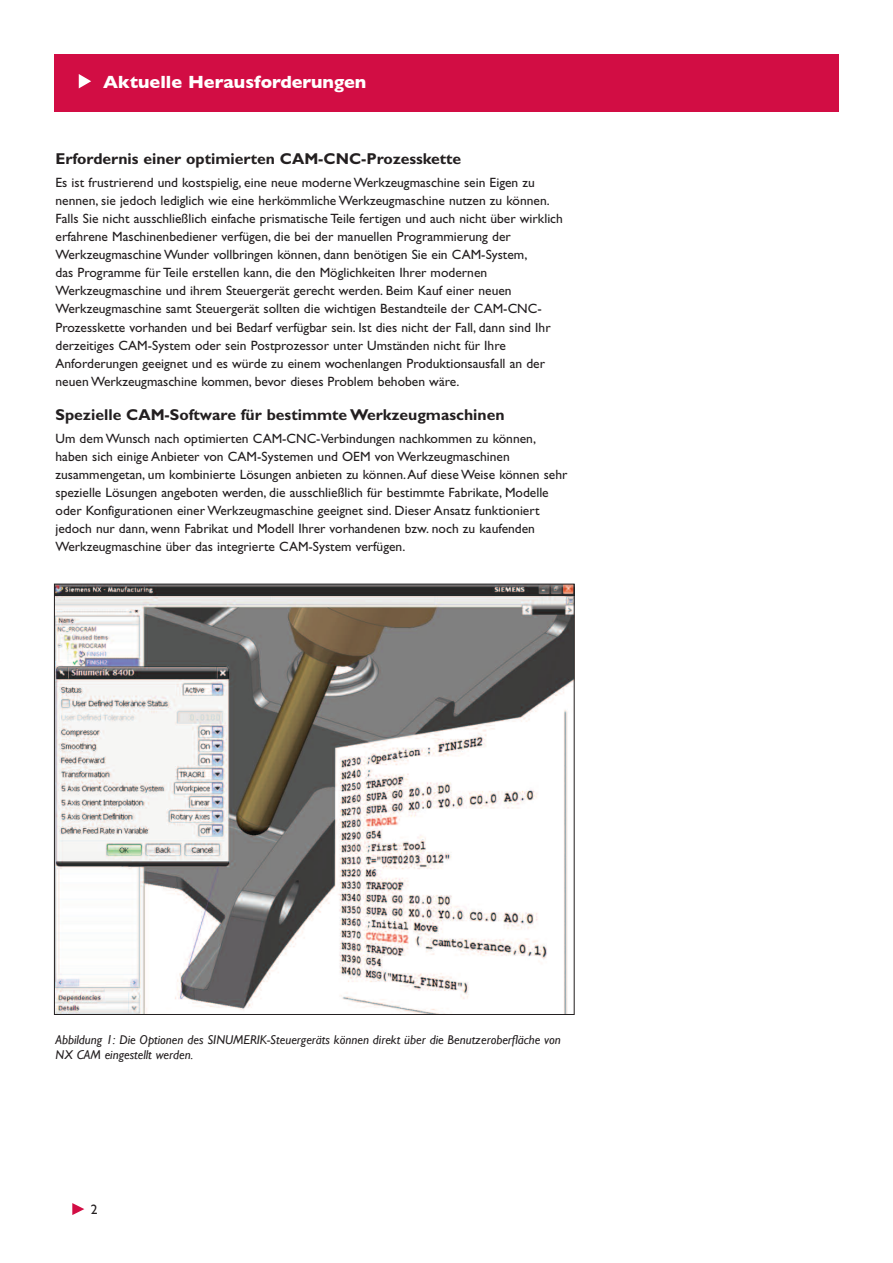
<style>
.page{position:relative;width:893px;height:1263px;background:#fff}
.page>*{position:absolute;margin:0;border:0;box-sizing:border-box;transform-origin:0 0}
.t1{font:700 18px "Gill Sans";color:#fff}
.t2{font:700 15.75px "Gill Sans Std";color:#231f20}
.t3{font:13.5px/18px "Gill Sans Std";color:#231f20}
.t4{font:13.5px "Gill Sans";color:#231f20}
.t5{font:italic 12.75px/15.3px "Gill Sans";color:#231f20}
</style>
<div class="page">
<svg style="left:72px;top:1203px;width:12px;height:12px"></svg>
<div style="left:54px;top:54px;width:784px;height:58px;background:#d20d44"></div>
<svg style="left:79px;top:74px;width:12px;height:14px"></svg>
<img style="left:56px;top:586px;width:516px;height:426px">
<h1 class="t1" style="left:103px;top:71px;width:265px">Aktuelle Herausforderungen</h1>
<p class="t2" style="left:55px;top:153px;width:407px">Erfordernis einer optimierten CAM-CNC-Prozesskette</p>
<p class="t3" style="left:55px;top:175px;width:508px">Es ist frustrierend und kostspielig, eine neue moderne Werkzeugmaschine sein Eigen zu nennen, sie jedoch lediglich wie eine herkömmliche Werkzeugmaschine nutzen zu können.<br>Falls Sie nicht ausschließlich einfache prismatische Teile fertigen und auch nicht über wirklich erfahrene Maschinenbediener verfügen, die bei der manuellen Programmierung der Werkzeugmaschine Wunder vollbringen können, dann benötigen Sie ein CAM-System,<br>das Programme für Teile erstellen kann, die den Möglichkeiten Ihrer modernen Werkzeugmaschine und ihrem Steuergerät gerecht werden. Beim Kauf einer neuen Werkzeugmaschine samt Steuergerät sollten die wichtigen Bestandteile der CAM-CNC-Prozesskette vorhanden und bei Bedarf verfügbar sein. Ist dies nicht der Fall, dann sind Ihr derzeitiges CAM-System oder sein Postprozessor unter Umständen nicht für Ihre Anforderungen geeignet und es würde zu einem wochenlangen Produktionsausfall an der neuen Werkzeugmaschine kommen, bevor dieses Problem behoben wäre.</p>
<p class="t2" style="left:55px;top:408px;width:450px">Spezielle CAM-Software für bestimmte Werkzeugmaschinen</p>
<p class="t3" style="left:55px;top:431px;width:513px">Um dem Wunsch nach optimierten CAM-CNC-Verbindungen nachkommen zu können, haben sich einige Anbieter von CAM-Systemen und OEM von Werkzeugmaschinen zusammengetan, um kombinierte Lösungen anbieten zu können.Auf diese Weise können sehr spezielle Lösungen angeboten werden, die ausschließlich für bestimmte Fabrikate, Modelle oder Konfigurationen einer Werkzeugmaschine geeignet sind. Dieser Ansatz funktioniert jedoch nur dann, wenn Fabrikat und Modell Ihrer vorhandenen bzw. noch zu kaufenden Werkzeugmaschine über das integrierte CAM-System verfügen.</p>
<p class="t5" style="left:56px;top:1032px;width:506px">Abbildung 1: Die Optionen des SINUMERIK-Steuergeräts können direkt über die Benutzeroberfläche von<br>NX CAM eingestellt werden.</p>
<p class="t4" style="left:91px;top:1201px;width:8px">2</p>
</div>
